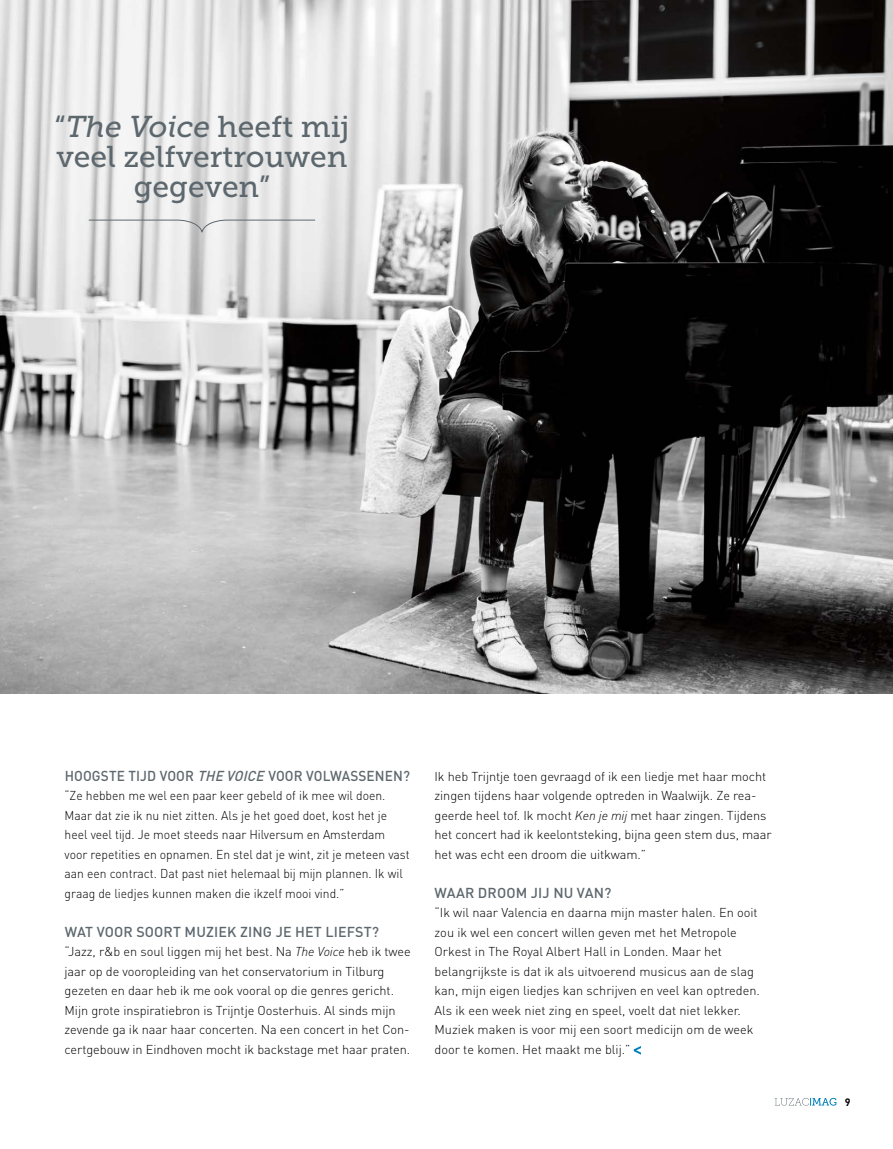
<style>
.page{position:relative;width:893px;height:1149px;background:#fff}
.page>*{position:absolute;margin:0;border:0;box-sizing:border-box;transform-origin:0 0}
.t1{font:30px/30px "Museo Slab 500";color:#5d686e;text-align:center}
.t2{font:500 14.25px "DIN Pro";letter-spacing:.01em;color:#5d686e}
.t3{font:500 14.25px "DIN Pro";letter-spacing:.01em;color:#5d686e;scale:.95 1}
.t4{font:300 12.75px/19.5px "DIN Pro";letter-spacing:-.005em;color:#000}
.t5{font:300 12.75px/19.5px "DIN Pro";letter-spacing:-.005em;color:#000;scale:.95 1}
.t6{font:700 10.65px "DIN Pro";color:#000}
.s1{font-style:italic}
.s2{font-family:"DIN";font-style:italic}
</style>
<div class="page">
<img style="left:0;top:0;width:893px;height:693px">
<svg style="left:775px;top:1097px;width:61px;height:8px"></svg>
<svg style="left:88px;top:219px;width:228px;height:15px"></svg>
<svg style="left:634px;top:1046px;width:7px;height:8px"></svg>
<h1 class="t1" style="left:54px;top:111px;width:297px">“<span class="s1">The Voice</span> heeft mij veel zelfvertrouwen gegeven”</h1>
<p class="t3" style="left:65px;top:765px;width:365px">HOOGSTE TIJD VOOR <span class="s1">THE VOICE</span> VOOR VOLWASSENEN?</p>
<p class="t5" style="left:65px;top:785px;width:365px">“Ze hebben me wel een paar keer gebeld of ik mee wil doen.<br>Maar dat zie ik nu niet zitten. Als je het goed doet, kost het je heel veel tijd. Je moet steeds naar Hilversum en Amsterdam voor repetities en opnamen. En stel dat je wint, zit je meteen vast aan een contract. Dat past niet helemaal bij mijn plannen. Ik wil graag de liedjes kunnen maken die ikzelf mooi vind.”</p>
<p class="t2" style="left:65px;top:921px;width:316px">WAT VOOR SOORT MUZIEK ZING JE HET LIEFST?</p>
<p class="t4" style="left:65px;top:941px;width:348px">“Jazz, r&amp;b en soul liggen mij het best. Na <span class="s2">The Voice</span> heb ik twee jaar op de vooropleiding van het conservatorium in Tilburg gezeten en daar heb ik me ook vooral op die genres gericht.<br>Mijn grote inspiratiebron is Trijntje Oosterhuis. Al sinds mijn zevende ga ik naar haar concerten. Na een concert in het Con&shy;certgebouw in Eindhoven mocht ik backstage met haar praten.</p>
<p class="t4" style="left:435px;top:765px;width:339px">Ik heb Trijntje toen gevraagd of ik een liedje met haar mocht zingen tijdens haar volgende optreden in Waalwijk. Ze rea&shy;geerde heel tof. Ik mocht <span class="s2">Ken je mij</span> met haar zingen. Tijdens het concert had ik keelontsteking, bijna geen stem dus, maar het was echt een droom die uitkwam.”</p>
<p class="t2" style="left:435px;top:882px;width:178px">WAAR DROOM JIJ NU VAN?</p>
<p class="t4" style="left:435px;top:902px;width:327px">“Ik wil naar Valencia en daarna mijn master halen. En ooit zou ik wel een concert willen geven met het Metropole Orkest in The Royal Albert Hall in Londen. Maar het belangrijkste is dat ik als uitvoerend musicus aan de slag kan, mijn eigen liedjes kan schrijven en veel kan optreden.<br>Als ik een week niet zing en speel, voelt dat niet lekker.<br>Muziek maken is voor mij een soort medicijn om de week door te komen. Het maakt me blij.”</p>
<p class="t6" style="left:845px;top:1094px;width:7px">9</p>
</div>
